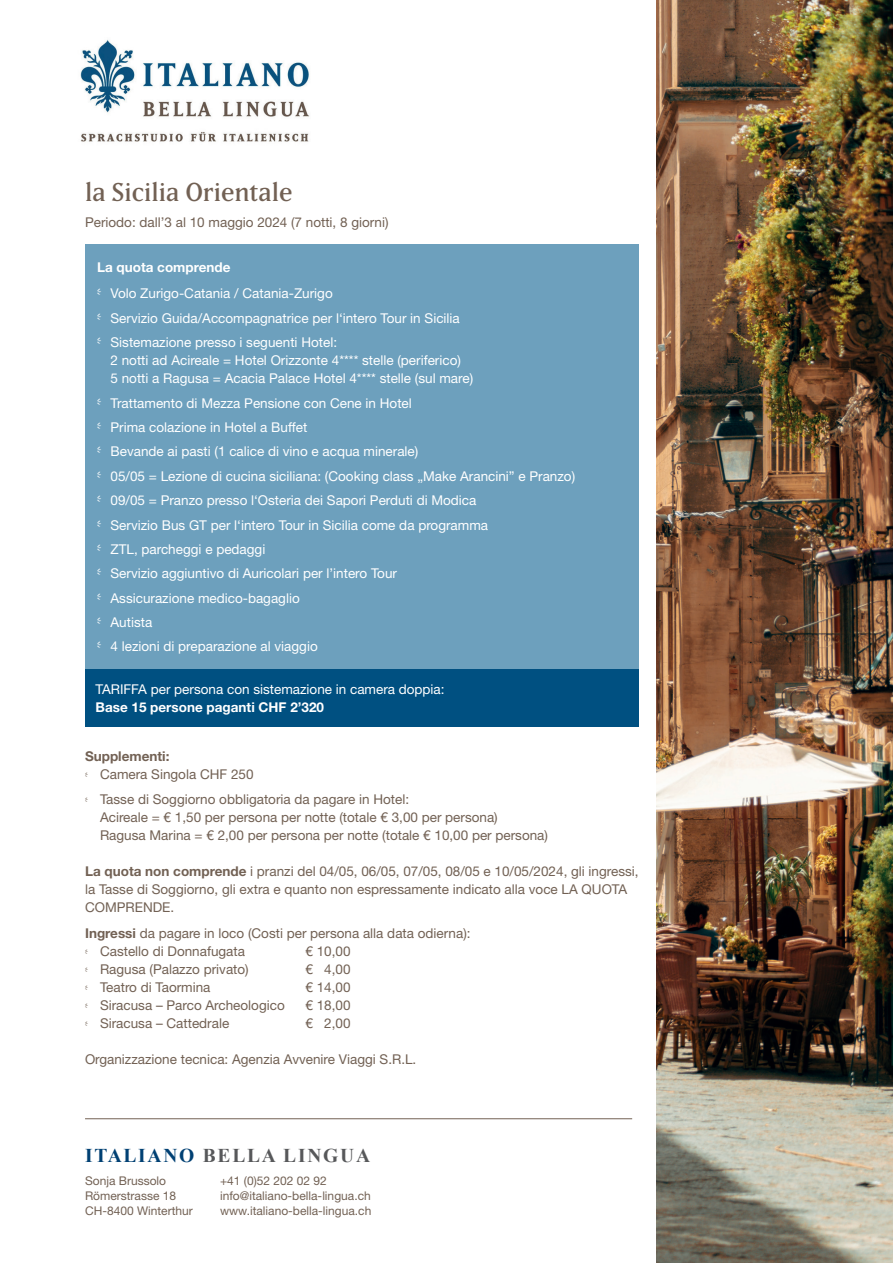
<style>
.page{position:relative;width:893px;height:1263px;background:#fff}
.page>*{position:absolute;margin:0;border:0;box-sizing:border-box;transform-origin:0 0}
.t1{font:25.5px "Matrix IIOT";color:#726154}
.t2{font:700 19.5px "Times New Roman";letter-spacing:.09em;color:#57585a}
.t3{font:13.5px/24.5px "Helvetica Neue LT Std";color:#fff}
.t4{font:13.5px/18px "Helvetica Neue LT Std";color:#726154}
.t5{font:700 13.5px "Helvetica Neue LT Std";color:#fff}
.t6{font:12px "Helvetica Neue LT Std";color:#726154}
.s1{font-weight:700}
.s2{font-family:"Zooja Elementsand Borders";font-size:19.5px}
.s3{font-family:"Zooja Elementsand Borders"}
.s4{color:#004073}
</style>
<div class="page">
<div style="left:85px;top:244px;width:554px;height:425px;background:#6da0bd"></div>
<div style="left:85px;top:669px;width:554px;height:57px;background:#005081"></div>
<img style="left:80px;top:40px;width:229px;height:102px">
<img style="left:657px;top:0;width:236px;height:1263px">
<hr style="left:85px;top:1118px;width:547px;height:1px;background:#726154">
<h1 class="t1" style="left:85px;top:177px;width:209px">la Sicilia Orientale</h1>
<p class="t4" style="left:85px;top:213px;width:305px">Periodo: dall’3 al 10 maggio 2024 (7 notti, 8 giorni)</p>
<p class="t3" style="left:97px;top:254px;width:237px;line-height:26.5px"><span class="s1">La quota comprende<br></span><span class="s2">p</span> Volo Zurigo-Catania / Catania-Zurigo</p>
<p class="t3" style="left:97px;top:306px;width:364px"><span class="s2">p</span> Servizio Guida/Accompagnatrice per l‘intero Tour in Sicilia <span class="s2">p</span> Sistemazione presso i seguenti Hotel:</p>
<p class="t3" style="left:111px;top:351px;width:364px;line-height:18px">2 notti ad Acireale = Hotel Orizzonte 4**** stelle (periferico)<br>5 notti a Ragusa = Acacia Palace Hotel 4**** stelle (sul mare)</p>
<p class="t3" style="left:97px;top:390px;width:480px"><span class="s2">p</span> Trattamento di Mezza Pensione con Cene in Hotel<br><span class="s2">p</span> Prima colazione in Hotel a Buffet<br><span class="s2">p</span> Bevande ai pasti (1 calice di vino e acqua minerale)<br><span class="s2">p</span> 05/05 = Lezione di cucina siciliana: (Cooking class „Make Arancini” e Pranzo) <span class="s2">p</span> 09/05 = Pranzo presso l‘Osteria dei Sapori Perduti di Modica<br><span class="s2">p</span> Servizio Bus GT per l‘intero Tour in Sicilia come da programma<br><span class="s2">p</span> ZTL, parcheggi e pedaggi<br><span class="s2">p</span> Servizio aggiuntivo di Auricolari per l’intero Tour<br><span class="s2">p</span> Assicurazione medico-bagaglio<br><span class="s2">p</span> Autista<br><span class="s2">p</span> 4 lezioni di preparazione al viaggio</p>
<p class="t3" style="left:96px;top:677px;width:351px">TARIFFA per persona con sistemazione in camera doppia:</p>
<p class="t5" style="left:96px;top:699px;width:230px">Base 15 persone paganti CHF 2’320</p>
<p class="t4" style="left:85px;top:747px;width:170px"><span class="s1">Supplementi:<br></span><span class="s3">p</span> Camera Singola CHF 250</p>
<p class="t4" style="left:100px;top:790px;width:449px;text-indent:-15px"><span class="s3">p</span> Tasse di Soggiorno obbligatoria da pagare in Hotel:<br>Acireale = € 1,50 per persona per notte (totale € 3,00 per persona)<br>Ragusa Marina = € 2,00 per persona per notte (totale € 10,00 per persona)</p>
<p class="t4" style="left:85px;top:862px;width:555px"><span class="s1">La quota non comprende</span> i pranzi del 04/05, 06/05, 07/05, 08/05 e 10/05/2024, gli ingressi, la Tasse di Soggiorno, gli extra e quanto non espressamente indicato alla voce LA QUOTA<br>COMPRENDE.</p>
<p class="t4" style="left:85px;top:924px;width:387px"><span class="s1">Ingressi</span> da pagare in loco (Costi per persona alla data odierna): <span class="s3">p</span> Castello di Donnafugata</p>
<p class="t4" style="left:306px;top:942px;width:46px">€ 10,00</p>
<p class="t4" style="left:85px;top:960px;width:165px"><span class="s3">p</span> Ragusa (Palazzo privato)</p>
<p class="t4" style="left:306px;top:960px;width:46px">€ 4,00</p>
<p class="t4" style="left:85px;top:978px;width:127px"><span class="s3">p</span> Teatro di Taormina</p>
<p class="t4" style="left:306px;top:978px;width:47px">€ 14,00</p>
<p class="t4" style="left:85px;top:996px;width:201px"><span class="s3">p</span> Siracusa – Parco Archeologico</p>
<p class="t4" style="left:306px;top:996px;width:47px">€ 18,00</p>
<p class="t4" style="left:85px;top:1014px;width:146px"><span class="s3">p</span> Siracusa – Cattedrale</p>
<p class="t4" style="left:306px;top:1014px;width:46px">€ 2,00</p>
<p class="t4" style="left:85px;top:1050px;width:333px">Organizzazione tecnica: Agenzia Avvenire Viaggi S.R.L.</p>
<h2 class="t2" style="left:85px;top:1142px;width:287px"><span class="s4">ITALIANO</span> BELLA LINGUA</h2>
<p class="t6" style="left:85px;top:1174px;width:83px">Sonja Brussolo</p>
<p class="t6" style="left:220px;top:1174px;width:108px">+41 (0)52 202 02 92</p>
<p class="t6" style="left:85px;top:1189px;width:93px">Römerstrasse 18</p>
<p class="t6" style="left:220px;top:1189px;width:152px">info@italiano-bella-lingua.ch</p>
<p class="t6" style="left:85px;top:1204px;width:109px">CH-8400 Winterthur</p>
<p class="t6" style="left:220px;top:1204px;width:153px">www.italiano-bella-lingua.ch</p>
</div>
